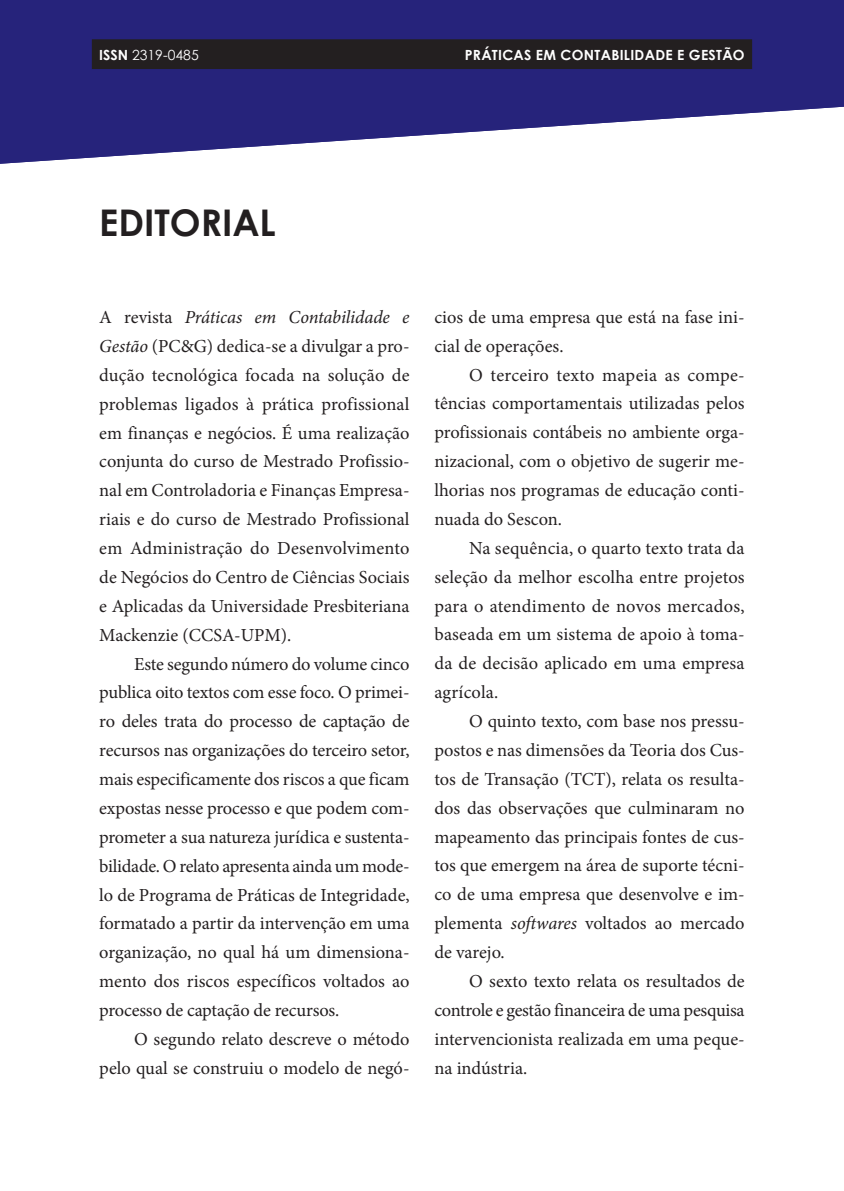
<style>
.page{position:relative;width:844px;height:1191px;background:#fff}
.page>*{position:absolute;margin:0;border:0;box-sizing:border-box;transform-origin:0 0}
.t1{font:700 36.75px "Century Gothic";color:#231f20}
.t2{font:18.38px/28.9px "Minion Pro";color:#231f20;text-align:justify}
.t3{font:700 14px "Century Gothic";letter-spacing:.02em;color:#fff}
.t4{font:14px "Century Gothic";color:#fff}
.s1{font-weight:700}
.s2{font-style:italic}
</style>
<div class="page">
<svg style="left:0;top:0;width:843px;height:164px;fill:#26237b"></svg>
<div style="left:92px;top:39px;width:660px;height:30px;background:#231f20"></div>
<p class="t4" style="left:99px;top:45px;width:101px"><span class="s1">ISSN</span> 2319-0485</p>
<p class="t3" style="left:464px;top:44px;width:281px">PRÁTICAS EM CONTABILIDADE E GESTÃO</p>
<h1 class="t1" style="left:99px;top:195px;width:178px">EDITORIAL</h1>
<p class="t2" style="left:99px;top:303px;width:312px">A revista <span class="s2">Práticas em Contabilidade e Gestão</span> (PC&amp;G) dedica-se a divulgar a pro&shy;dução tecnológica focada na solução de problemas ligados à prática profissional em finanças e negócios. É uma realização conjunta do curso de Mestrado Profissio&shy;nal em Controladoria e Finanças Empresa&shy;riais e do curso de Mestrado Profissional em Administração do Desenvolvimento de Negócios do Centro de Ciências Sociais e Aplicadas da Universidade Presbiteriana Mackenzie (CCSA-UPM).</p>
<p class="t2" style="left:99px;top:649px;width:312px;text-indent:35px">Este segundo número do volume cinco publica oito textos com esse foco. O primei&shy;ro deles trata do processo de captação de recursos nas organizações do terceiro setor, mais especificamente dos riscos a que ficam expostas nesse processo e que podem com&shy;prometer a sua natureza jurídica e sustenta&shy;bilidade. O relato apresenta ainda um mode&shy;lo de Programa de Práticas de Integridade, formatado a partir da intervenção em uma organização, no qual há um dimensiona&shy;mento dos riscos específicos voltados ao processo de captação de recursos.</p>
<p class="t2" style="left:99px;top:1024px;width:312px;text-align:right">O segundo relato descreve o método pelo qual se construiu o modelo de negó-</p>
<p class="t2" style="left:434px;top:302px;width:312px">cios de uma empresa que está na fase ini&shy;cial de operações.</p>
<p class="t2" style="left:434px;top:360px;width:312px;text-indent:35px">O terceiro texto mapeia as compe&shy;tências comportamentais utilizadas pelos profissionais contábeis no ambiente orga&shy;nizacional, com o objetivo de sugerir me&shy;lhorias nos programas de educação conti&shy;nuada do Sescon.</p>
<p class="t2" style="left:434px;top:533px;width:312px;text-indent:35px">Na sequência, o quarto texto trata da seleção da melhor escolha entre projetos para o atendimento de novos mercados, baseada em um sistema de apoio à toma&shy;da de decisão aplicado em uma empresa agrícola.</p>
<p class="t2" style="left:434px;top:707px;width:312px;text-indent:35px">O quinto texto, com base nos pressu&shy;postos e nas dimensões da Teoria dos Cus&shy;tos de Transação (TCT), relata os resulta&shy;dos das observações que culminaram no mapeamento das principais fontes de cus&shy;tos que emergem na área de suporte técni&shy;co de uma empresa que desenvolve e im&shy;plementa <span class="s2">softwares</span> voltados ao mercado de varejo.</p>
<p class="t2" style="left:434px;top:966px;width:312px;text-indent:35px">O sexto texto relata os resultados de controle e gestão financeira de uma pesquisa intervencionista realizada em uma peque&shy;na indústria.</p>
</div>
